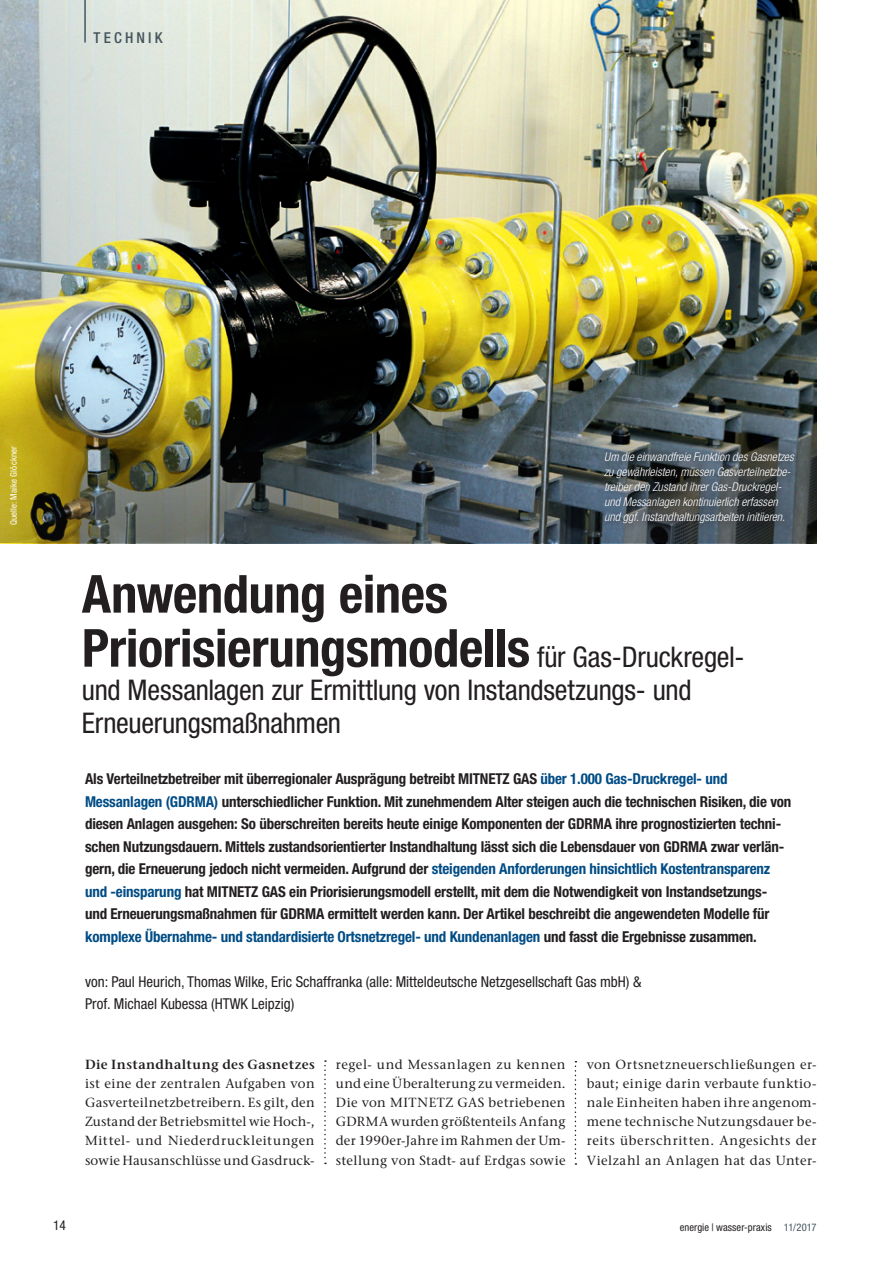
<style>
.page{position:relative;width:893px;height:1263px;background:#fff}
.page>*{position:absolute;margin:0;border:0;box-sizing:border-box;transform-origin:0 0}
.t1{font:700 condensed 52.5px/54px "Helvetica Neue LT Std";letter-spacing:-.01em;color:#231f20}
.t2{font:condensed 28.5px/33px "Helvetica Neue LT Std";letter-spacing:-.01em;color:#231f20}
.t3{font:700 condensed 15px/22.5px "Helvetica Neue LT Std";letter-spacing:-.01em;color:#231f20}
.t4{font:condensed 15px/22.5px "Helvetica Neue LT Std";color:#231f20}
.t5{font:500 condensed 15px "Helvetica Neue LT Std";letter-spacing:.21em;color:#45555d}
.t6{font:condensed 13.5px "Helvetica Neue LT Std";color:#231f20}
.t7{font:500 13.2px/19.2px "Stone Serif ITC Pro";letter-spacing:.03em;color:#231f20;text-align:justify}
.t8{font:600 13.2px "Stone Serif ITC Pro";letter-spacing:.03em;color:#231f20}
.t9{font:italic 300 condensed 12px/15px "Helvetica Neue LT Std";letter-spacing:.005em;color:#fff}
.t10{font:condensed 10.5px "Helvetica Neue LT Std";letter-spacing:.005em;color:#231f20}
.t11{font:condensed 9px "Helvetica Neue LT Std";letter-spacing:.015em;color:#fff}
.s1{font-weight:400;font-size:28.5px}
.s2{color:#004c85}
.s3{color:#45555d}
</style>
<div class="page">
<img style="left:0;top:0;width:816px;height:543px">
<hr style="left:84px;top:0;width:2px;height:43px;background:#45555d">
<img style="left:0;top:381px;width:816px;height:161px">
<svg style="left:596px;top:443px;width:207px;height:89px;background:#444c51"></svg>
<svg style="left:575px;top:1061px;width:1px;height:104px"></svg>
<svg style="left:324px;top:1060px;width:2px;height:104px"></svg>
<p class="t5" style="left:94px;top:28px;width:71px">TECHNIK</p>
<p class="t11" style="left:9px;top:525px;width:81px;rotate:-90deg">Quelle: Maike Glöckner</p>
<p class="t9" style="left:604px;top:449px;width:191px">Um die einwandfreie Funktion des Gasnetzes zu gewährleisten, müssen Gasverteilnetzbe&shy;treiber den Zustand ihrer Gas-Druckregel&shy;und Messanlagen kontinuierlich erfassen und ggf. Instandhaltungsarbeiten initiieren.</p>
<h1 class="t1" style="left:82px;top:566px;width:664px">Anwendung eines<br>Priorisierungsmodells <span class="s1">für Gas-Druckregel-</span></h1>
<h2 class="t2" style="left:82px;top:673px;width:611px">und Messanlagen zur Ermittlung von Instandsetzungs- und<br>Erneuerungsmaßnahmen</h2>
<p class="t3" style="left:85px;top:767px;width:708px">Als Verteilnetzbetreiber mit überregionaler Ausprägung betreibt MITNETZ GAS <span class="s2">über 1.000 Gas-Druckregel- und Messanlagen (GDRMA)</span> unterschiedlicher Funktion. Mit zunehmendem Alter steigen auch die technischen Risiken, die von diesen Anlagen ausgehen: So überschreiten bereits heute einige Komponenten der GDRMA ihre prognostizierten techni&shy;schen Nutzungsdauern. Mittels zustandsorientierter Instandhaltung lässt sich die Lebensdauer von GDRMA zwar verlän&shy;gern, die Erneuerung jedoch nicht vermeiden. Aufgrund der <span class="s2">steigenden Anforderungen hinsichtlich Kostentransparenz und -einsparung</span> hat MITNETZ GAS ein Priorisierungsmodell erstellt, mit dem die Notwendigkeit von Instandsetzungs&shy;und Erneuerungsmaßnahmen für GDRMA ermittelt werden kann. Der Artikel beschreibt die angewendeten Modelle für <span class="s2">komplexe Übernahme- und standardisierte Ortsnetzregel- und Kundenanlagen</span> und fasst die Ergebnisse zusammen.</p>
<p class="t4" style="left:85px;top:970px;width:558px">von: Paul Heurich, Thomas Wilke, Eric Schaffranka (alle: Mitteldeutsche Netzgesellschaft Gas mbH) &amp;<br>Prof. Michael Kubessa (HTWK Leipzig)</p>
<p class="t8" style="left:85px;top:1056px;width:231px">Die Instandhaltung des Gasnetzes</p>
<p class="t7" style="left:85px;top:1074px;width:231px">ist eine der zentralen Aufgaben von Gasverteilnetzbetreibern. Es gilt, den Zustand der Betriebsmittel wie Hoch-, Mittel- und Niederdruckleitungen sowie Hausanschlüsse und Gasdruck-</p>
<p class="t7" style="left:336px;top:1054px;width:231px">regel- und Messanlagen zu kennen und eine Überalterung zu vermeiden.<br>Die von MITNETZ GAS betriebenen GDRMA wurden größtenteils Anfang der 1990er-Jahre im Rahmen der Um&shy;stellung von Stadt- auf Erdgas sowie</p>
<p class="t7" style="left:587px;top:1054px;width:231px">von Ortsnetzneuerschließungen er&shy;baut; einige darin verbaute funktio&shy;nale Einheiten haben ihre angenom&shy;mene technische Nutzungsdauer be&shy;reits überschritten. Angesichts der Vielzahl an Anlagen hat das Unter-</p>
<p class="t6" style="left:53px;top:1218px;width:14px">14</p>
<p class="t10" style="left:680px;top:1221px;width:138px">energie | wasser-praxis <span class="s3">11/2017</span></p>
</div>
